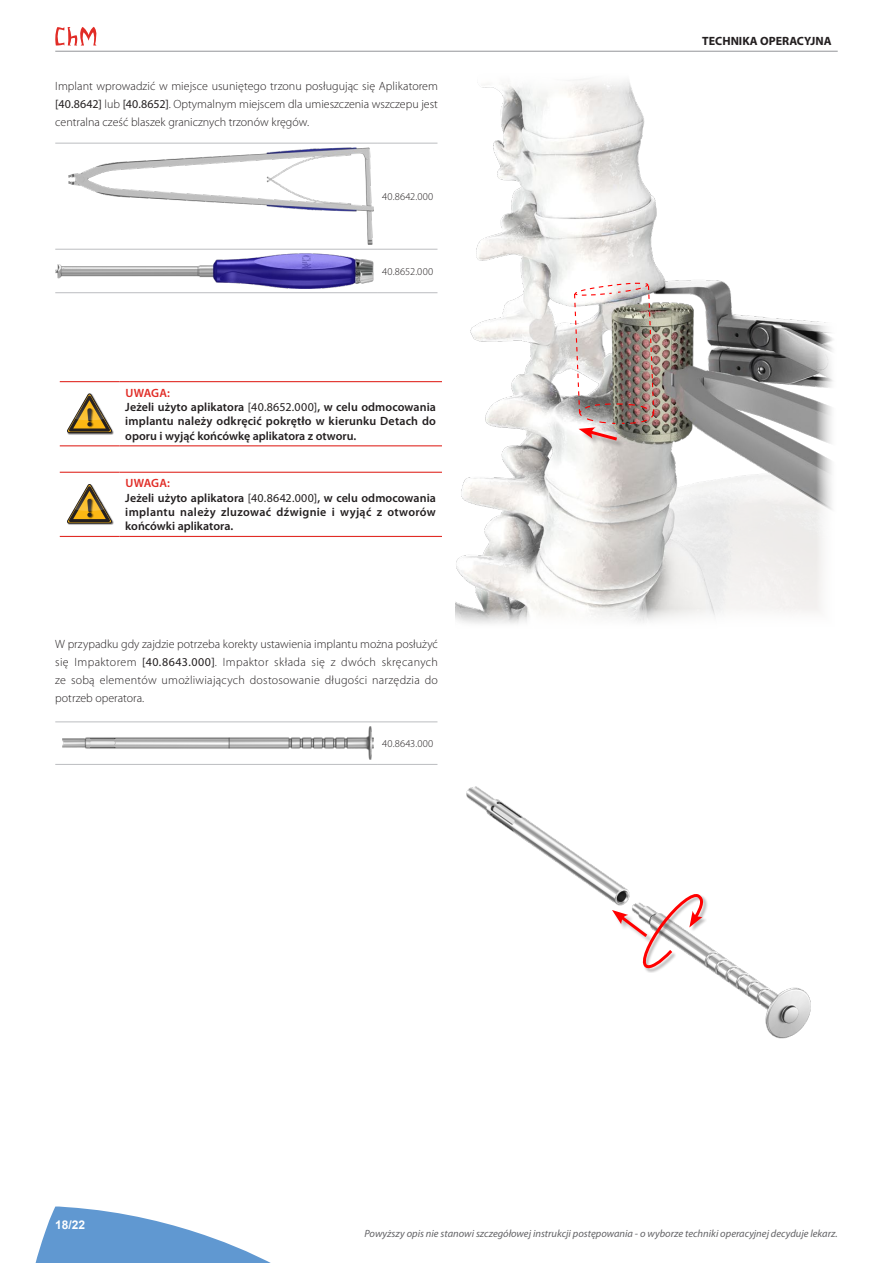
<style>
.page{position:relative;width:893px;height:1263px;background:#fff}
.page>*{position:absolute;margin:0;border:0;box-sizing:border-box;transform-origin:0 0}
.t1{font:300 12px/18px "Myriad Pro";color:#231f20;text-align:justify}
.t2{font:600 12px/14.4px "Myriad Pro";letter-spacing:.005em;color:#231f20}
.t3{font:700 12px "Myriad Pro";color:#231f20}
.t4{font:700 12px "Arial";color:#fff}
.t5{font:italic 10.5px "Myriad Pro";color:#636366}
.t6{font:300 10.5px "Myriad Pro";letter-spacing:.025em;color:#231f20}
.s1{font-weight:400}
.s2{color:#e12c26}
</style>
<div class="page">
<svg style="left:35px;top:1206px;width:236px;height:57px"></svg>
<svg style="left:55px;top:27px;width:41px;height:19px"></svg>
<hr style="left:55px;top:51px;width:783px;height:1px;background:#939598">
<hr style="left:60px;top:381px;width:59px;height:1px;background:#e12c26">
<hr style="left:119px;top:381px;width:323px;height:1px;background:#e12c26">
<hr style="left:60px;top:445px;width:59px;height:1px;background:#e12c26">
<hr style="left:119px;top:445px;width:323px;height:1px;background:#e12c26">
<img style="left:68px;top:434px;width:45px;height:1px">
<svg style="left:67px;top:393px;width:47px;height:41px"></svg>
<hr style="left:60px;top:472px;width:59px;height:1px;background:#e12c26">
<hr style="left:119px;top:472px;width:323px;height:1px;background:#e12c26">
<hr style="left:60px;top:536px;width:59px;height:1px;background:#e12c26">
<hr style="left:119px;top:536px;width:323px;height:1px;background:#e12c26">
<svg style="left:67px;top:484px;width:47px;height:41px"></svg>
<img style="left:455px;top:79px;width:378px;height:545px">
<hr style="left:378px;top:143px;width:59px;height:1px;background:#bcbdc0">
<hr style="left:378px;top:249px;width:59px;height:1px;background:#bcbdc0">
<hr style="left:378px;top:292px;width:59px;height:1px;background:#bcbdc0">
<hr style="left:55px;top:143px;width:323px;height:1px;background:#bcbdc0">
<hr style="left:55px;top:249px;width:323px;height:1px;background:#bcbdc0">
<hr style="left:55px;top:292px;width:323px;height:1px;background:#bcbdc0">
<img style="left:68px;top:147px;width:306px;height:98px">
<img style="left:55px;top:253px;width:319px;height:35px">
<div style="left:580px;top:428px;width:44px;height:20px;background:#231f20;opacity:.3"></div>
<img style="left:573px;top:282px;width:82px;height:161px">
<img style="left:466px;top:786px;width:345px;height:253px">
<hr style="left:378px;top:721px;width:59px;height:1px;background:#bcbdc0">
<hr style="left:378px;top:764px;width:59px;height:1px;background:#bcbdc0">
<hr style="left:55px;top:721px;width:323px;height:1px;background:#bcbdc0">
<hr style="left:55px;top:764px;width:323px;height:1px;background:#bcbdc0">
<img style="left:62px;top:726px;width:312px;height:34px">
<div style="left:644px;top:894px;width:64px;height:79px;background:#231f20;opacity:.3"></div>
<svg style="left:612px;top:888px;width:91px;height:85px"></svg>
<p class="t1" style="left:55px;top:77px;width:384px">Implant wprowadzić w miejsce usuniętego trzonu posługując się Aplikatorem <span class="s1">[40.8642]</span> lub <span class="s1">[40.8652]</span>. Optymalnym miejscem dla umieszczenia wszczepu jest centralna cześć blaszek granicznych trzonów kręgów.</p>
<p class="t6" style="left:382px;top:190px;width:53px">40.8642.000</p>
<p class="t6" style="left:382px;top:265px;width:53px">40.8652.000</p>
<p class="t2" style="left:125px;top:385px;width:312px"><span class="s2">UWAGA:<br></span>Jeżeli użyto aplikatora <span class="s1">[40.8652.000]</span>, w celu odmocowania implantu należy odkręcić pokrętło w kierunku Detach do oporu i wyjąć końcówkę aplikatora z otworu.</p>
<p class="t2" style="left:125px;top:476px;width:312px"><span class="s2">UWAGA:<br></span>Jeżeli użyto aplikatora <span class="s1">[40.8642.000]</span>, w celu odmocowania implantu należy zluzować dźwignie i wyjąć z otworów końcówki aplikatora.</p>
<p class="t1" style="left:55px;top:635px;width:384px">W przypadku gdy zajdzie potrzeba korekty ustawienia implantu można posłużyć się Impaktorem <span class="s1">[40.8643.000]</span>. Impaktor składa się z dwóch skręcanych ze sobą elementów umożliwiających dostosowanie długości narzędzia do potrzeb operatora.</p>
<p class="t6" style="left:382px;top:737px;width:53px">40.8643.000</p>
<p class="t3" style="left:702px;top:33px;width:131px">TECHNIKA OPERACYJNA</p>
<p class="t4" style="left:55px;top:1216px;width:32px">18/22</p>
<p class="t5" style="left:364px;top:1227px;width:475px">Powyższy opis nie stanowi szczegółowej instrukcji postępowania - o wyborze techniki operacyjnej decyduje lekarz.</p>
</div>
